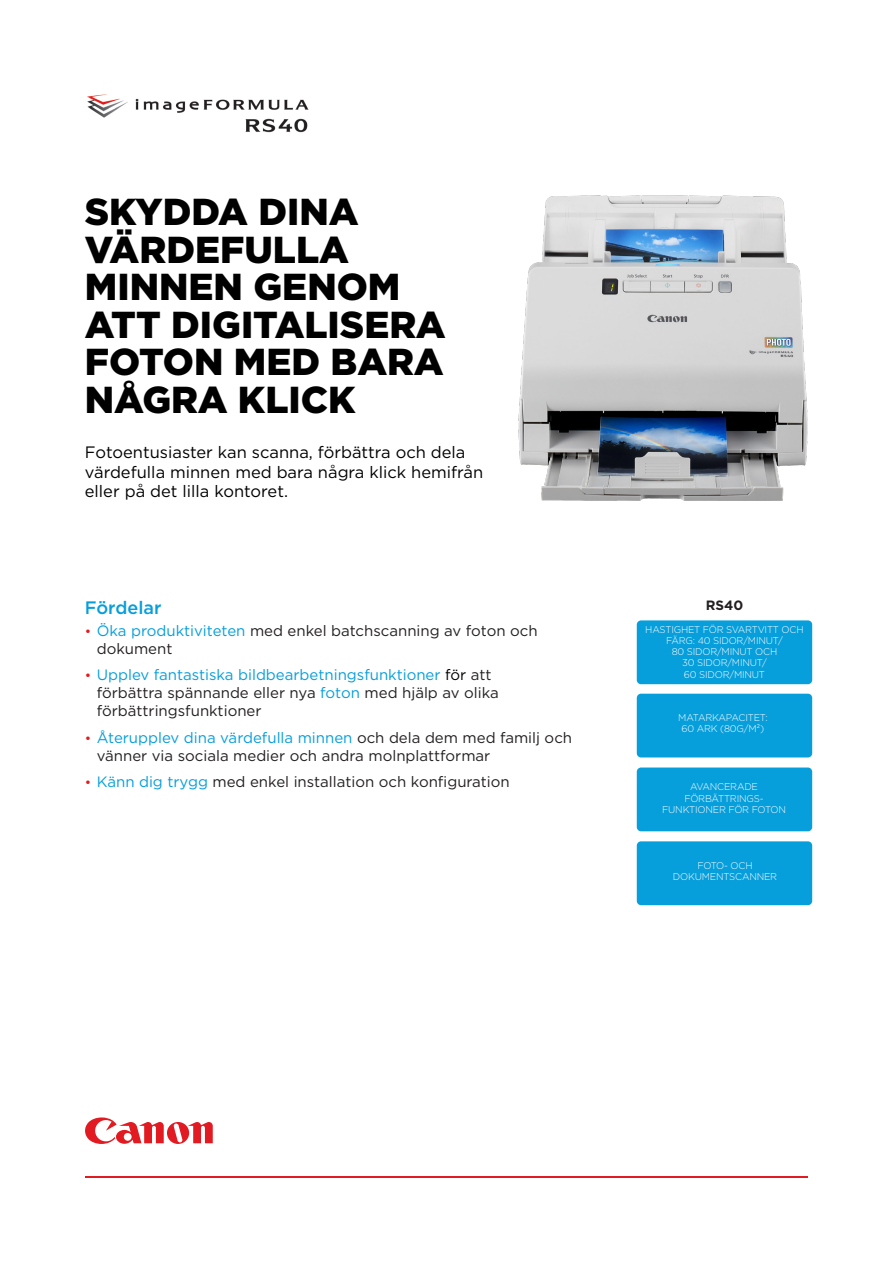
<style>
.page{position:relative;width:893px;height:1263px;background:#fff}
.page>*{position:absolute;margin:0;border:0;box-sizing:border-box;transform-origin:0 0}
.t1{font:900 37.5px/37.5px "Gotham";color:#000}
.SUBHEAD{font:500 18px "Gotham";color:#069edb}
.t2{font:16.5px/19.5px "Gotham";color:#000}
.t3{font:15px/18px "Gotham";color:#231f20}
.SUBHEAD-2{font:700 13.5px "Gotham";color:#231f20}
.COVER_HEADER_SMALL{font:300 9.75px/11.2px "Gotham";letter-spacing:-.02em;color:#fff;text-align:center}
.s1{font-size:13.5px;color:#e21a21}
.s2{color:#069edb}
.s3{color:#000002}
</style>
<div class="page">
<svg style="left:85px;top:1117px;width:128px;height:27px"></svg>
<hr style="left:85px;top:1176px;width:723px;height:2px;background:#e21a21">
<div style="left:637px;top:620px;width:175px;height:64px;background:#069edb;border-radius:4px"></div>
<div style="left:637px;top:694px;width:175px;height:63px;background:#069edb;border-radius:4px"></div>
<div style="left:637px;top:767px;width:175px;height:64px;background:#069edb;border-radius:4px"></div>
<img style="left:87px;top:94px;width:222px;height:39px">
<img style="left:518px;top:195px;width:290px;height:305px">
<div style="left:637px;top:841px;width:175px;height:64px;background:#069edb;border-radius:4px"></div>
<p class="t1" style="left:85px;top:193px;width:362px">SKYDDA DINA<br>VÄRDEFULLA<br>MINNEN GENOM<br>ATT DIGITALISERA<br>FOTON MED BARA<br>NÅGRA KLICK</p>
<p class="t2" style="left:85px;top:442px;width:400px">Fotoentusiaster kan scanna, förbättra och dela värdefulla minnen med bara några klick hemifrån eller på det lilla kontoret.</p>
<p class="SUBHEAD" style="left:85px;top:595px;width:78px">Fördelar</p>
<p class="t3" style="left:97px;top:621px;width:442px;text-indent:-12px"><span class="s1">•</span> <span class="s2">Öka produktiviteten</span> med enkel batchscanning av foton och dokument</p>
<p class="t3" style="left:97px;top:666px;width:403px;text-indent:-12px"><span class="s1">•</span> <span class="s2">Upplev fantastiska bildbearbetningsfunktioner</span> <span class="s3">för</span> att förbättra spännande eller nya <span class="s2">foton</span> med hjälp av olika förbättringsfunktioner</p>
<p class="t3" style="left:97px;top:728px;width:477px;text-indent:-12px"><span class="s1">•</span> <span class="s2">Återupplev dina värdefulla minnen</span> och dela dem med familj och vänner via sociala medier och andra molnplattformar</p>
<p class="t3" style="left:85px;top:773px;width:426px"><span class="s1">•</span> <span class="s2">Känn dig trygg</span> med enkel installation och konfiguration</p>
<p class="SUBHEAD-2" style="left:706px;top:596px;width:39px">RS40</p>
<p class="COVER_HEADER_SMALL" style="left:645px;top:623px;width:160px">HASTIGHET FÖR SVARTVITT OCH<br>FÄRG: 40 SIDOR/MINUT/<br>80 SIDOR/MINUT OCH<br>30 SIDOR/MINUT/<br>60 SIDOR/MINUT</p>
<p class="COVER_HEADER_SMALL" style="left:678px;top:712px;width:91px">MATARKAPACITET:<br>60 ARK (80G/M²)</p>
<p class="COVER_HEADER_SMALL" style="left:662px;top:781px;width:125px">AVANCERADE<br>FÖRBÄTTRINGS-<br>FUNKTIONER FÖR FOTON</p>
<p class="COVER_HEADER_SMALL" style="left:673px;top:859px;width:106px">FOTO- OCH<br>DOKUMENTSCANNER</p>
</div>
